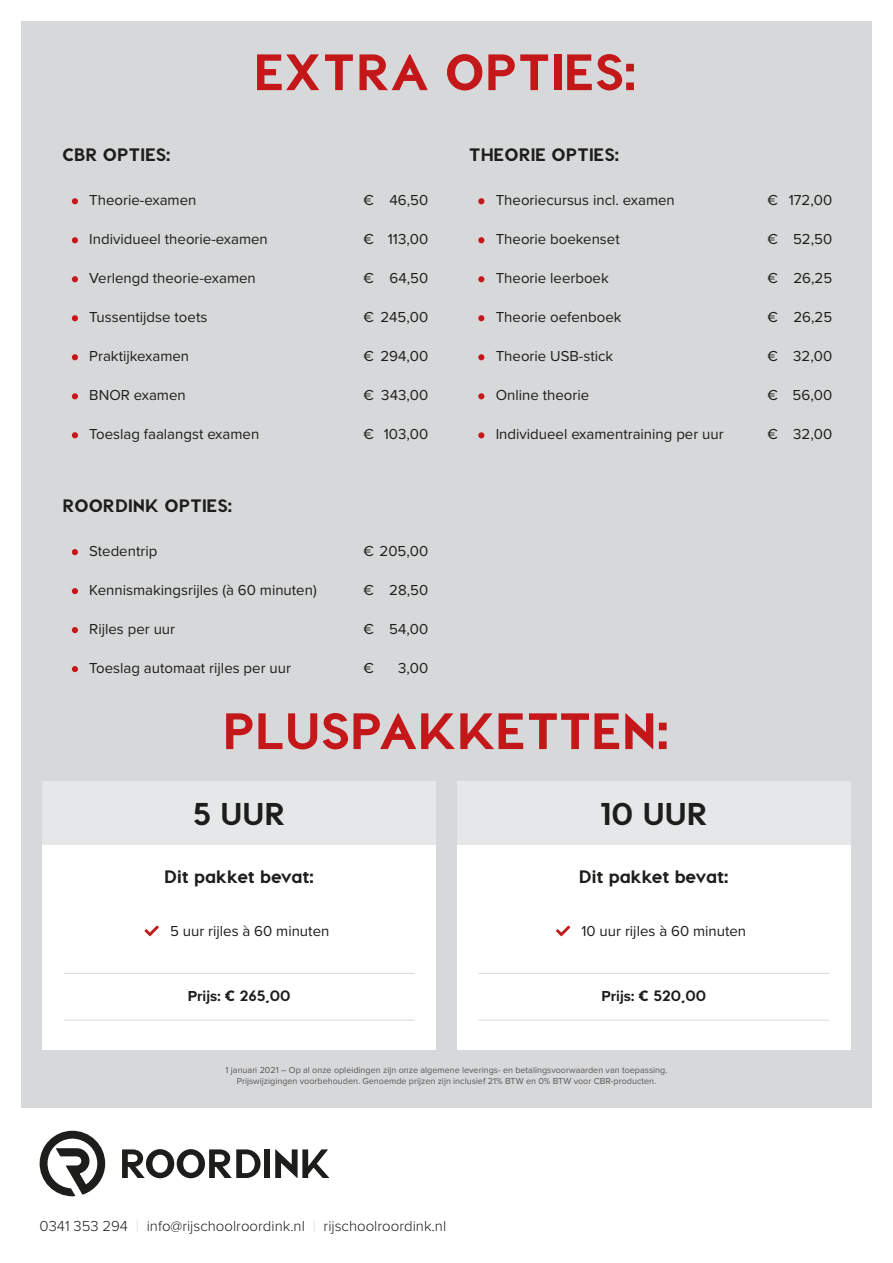
<style>
.page{position:relative;width:893px;height:1263px;background:#fff}
.page>*{position:absolute;margin:0;border:0;box-sizing:border-box;transform-origin:0 0}
.t1{font:800 51px "Visby CF";color:#c3171a}
.t2{font:800 31.5px "Visby CF";color:#1d1d1b}
.t3{font:800 18px "Visby CF";color:#1d1d1b}
.t4{font:15px "Proxima Nova";color:#1d1d1b}
.t5{font:300 15px "Proxima Nova";color:#1d1d1b}
.t6{font:800 15px "Visby CF";color:#1d1d1b}
.t7{font:9px/10.8px "Proxima Nova";color:#585859;text-align:center}
.s1{font-family:"Proxima Nova";font-weight:700}
.s2{color:#d7d8d9}
</style>
<div class="page">
<svg style="left:122px;top:1149px;width:139px;height:29px"></svg>
<div style="left:264px;top:1149px;width:6px;height:29px;background:#1d1d1b"></div>
<svg style="left:275px;top:1149px;width:54px;height:29px"></svg>
<svg style="left:40px;top:1131px;width:65px;height:65px"></svg>
<div style="left:21px;top:21px;width:851px;height:1087px;background:#d7d8d9"></div>
<svg style="left:72px;top:198px;width:6px;height:6px"></svg>
<svg style="left:478px;top:198px;width:6px;height:6px"></svg>
<svg style="left:72px;top:237px;width:6px;height:6px"></svg>
<svg style="left:478px;top:237px;width:6px;height:6px"></svg>
<svg style="left:72px;top:276px;width:6px;height:6px"></svg>
<svg style="left:478px;top:276px;width:6px;height:6px"></svg>
<svg style="left:72px;top:315px;width:6px;height:6px"></svg>
<svg style="left:478px;top:315px;width:6px;height:6px"></svg>
<svg style="left:72px;top:354px;width:6px;height:6px"></svg>
<svg style="left:478px;top:354px;width:6px;height:6px"></svg>
<svg style="left:72px;top:393px;width:6px;height:6px"></svg>
<svg style="left:72px;top:432px;width:6px;height:6px"></svg>
<svg style="left:478px;top:393px;width:6px;height:6px"></svg>
<svg style="left:478px;top:432px;width:6px;height:6px"></svg>
<svg style="left:72px;top:549px;width:6px;height:6px"></svg>
<svg style="left:72px;top:588px;width:6px;height:6px"></svg>
<svg style="left:72px;top:627px;width:6px;height:6px"></svg>
<svg style="left:72px;top:666px;width:6px;height:6px"></svg>
<div style="left:43px;top:845px;width:393px;height:204px;background:#fff"></div>
<div style="left:43px;top:781px;width:393px;height:64px;background:#e6e7e8"></div>
<svg style="left:144px;top:925px;width:15px;height:11px"></svg>
<hr style="left:64px;top:973px;width:351px;height:1px;background:#d7d8d9">
<hr style="left:64px;top:1020px;width:351px;height:1px;background:#d7d8d9">
<div style="left:457px;top:845px;width:393px;height:204px;background:#fff"></div>
<div style="left:457px;top:781px;width:393px;height:64px;background:#e6e7e8"></div>
<svg style="left:556px;top:925px;width:14px;height:11px"></svg>
<hr style="left:478px;top:973px;width:351px;height:1px;background:#d7d8d9">
<hr style="left:478px;top:1020px;width:351px;height:1px;background:#d7d8d9">
<p class="t1" style="left:255px;top:40px;width:385px">EXTRA OPTIES:</p>
<p class="t3" style="left:62px;top:143px;width:110px">CBR OPTIES:</p>
<p class="t3" style="left:469px;top:143px;width:152px">THEORIE OPTIES:</p>
<p class="t4" style="left:89px;top:189px;width:109px">Theorie-examen</p>
<p class="t4" style="left:89px;top:228px;width:180px">Individueel theorie-examen</p>
<p class="t4" style="left:89px;top:267px;width:168px">Verlengd theorie-examen</p>
<p class="t4" style="left:89px;top:306px;width:120px">Tussentijdse toets</p>
<p class="t4" style="left:89px;top:345px;width:101px">Praktijkexamen</p>
<p class="t4" style="left:89px;top:384px;width:98px">BNOR examen</p>
<p class="t4" style="left:89px;top:423px;width:172px">Toeslag faalangst examen</p>
<p class="t4" style="left:364px;top:189px;width:12px">€</p>
<p class="t4" style="left:364px;top:228px;width:12px">€</p>
<p class="t4" style="left:364px;top:267px;width:12px">€</p>
<p class="t4" style="left:364px;top:306px;width:66px">€ 245,00</p>
<p class="t4" style="left:364px;top:345px;width:66px">€ 294,00</p>
<p class="t4" style="left:364px;top:384px;width:12px">€</p>
<p class="t4" style="left:364px;top:423px;width:12px">€</p>
<p class="t4" style="left:389px;top:189px;width:40px">46,50</p>
<p class="t4" style="left:388px;top:228px;width:42px">113,00</p>
<p class="t4" style="left:389px;top:267px;width:40px">64,50</p>
<p class="t4" style="left:496px;top:189px;width:181px">Theoriecursus incl. examen</p>
<p class="t4" style="left:496px;top:228px;width:126px">Theorie boekenset</p>
<p class="t4" style="left:496px;top:267px;width:115px">Theorie leerboek</p>
<p class="t4" style="left:496px;top:306px;width:127px">Theorie oefenboek</p>
<p class="t4" style="left:496px;top:345px;width:119px">Theorie USB-stick</p>
<p class="t4" style="left:496px;top:384px;width:95px">Online theorie</p>
<p class="t4" style="left:496px;top:423px;width:229px">Individueel examentraining per uur</p>
<p class="t4" style="left:381px;top:384px;width:48px">343,00</p>
<p class="t4" style="left:384px;top:423px;width:46px">103,00</p>
<p class="t3" style="left:62px;top:494px;width:172px">ROORDINK OPTIES:</p>
<p class="t4" style="left:89px;top:540px;width:70px">Stedentrip</p>
<p class="t4" style="left:89px;top:579px;width:229px">Kennismakingsrijles (à 60 minuten)</p>
<p class="t4" style="left:89px;top:618px;width:87px">Rijles per uur</p>
<p class="t4" style="left:89px;top:657px;width:203px">Toeslag automaat rijles per uur</p>
<p class="t4" style="left:364px;top:540px;width:66px">€ 205,00</p>
<p class="t4" style="left:389px;top:579px;width:41px">28,50</p>
<p class="t4" style="left:389px;top:618px;width:41px">54,00</p>
<p class="t4" style="left:398px;top:657px;width:32px">3,00</p>
<p class="t4" style="left:364px;top:579px;width:12px">€</p>
<p class="t4" style="left:364px;top:618px;width:12px">€</p>
<p class="t4" style="left:364px;top:657px;width:12px">€</p>
<p class="t1" style="left:223px;top:699px;width:449px">PLUSPAKKETTEN:</p>
<p class="t2" style="left:193px;top:793px;width:94px">5 UUR</p>
<p class="t2" style="left:600px;top:793px;width:110px">10 UUR</p>
<p class="t3" style="left:164px;top:865px;width:152px">Dit pakket bevat:</p>
<p class="t4" style="left:170px;top:920px;width:161px">5 uur rijles à 60 minuten</p>
<p class="t3" style="left:579px;top:865px;width:152px">Dit pakket bevat:</p>
<p class="t4" style="left:581px;top:920px;width:166px">10 uur rijles à 60 minuten</p>
<p class="t6" style="left:188px;top:986px;width:104px"><span class="s1">Prijs:</span> € 265,00</p>
<p class="t6" style="left:601px;top:986px;width:106px"><span class="s1">Prijs:</span> € 520,00</p>
<p class="t4" style="left:767px;top:189px;width:12px">€</p>
<p class="t4" style="left:767px;top:228px;width:12px">€</p>
<p class="t4" style="left:767px;top:267px;width:12px">€</p>
<p class="t4" style="left:767px;top:306px;width:12px">€</p>
<p class="t4" style="left:767px;top:345px;width:12px">€</p>
<p class="t4" style="left:767px;top:384px;width:12px">€</p>
<p class="t4" style="left:767px;top:423px;width:12px">€</p>
<p class="t4" style="left:789px;top:189px;width:45px">172,00</p>
<p class="t4" style="left:793px;top:228px;width:41px">52,50</p>
<p class="t4" style="left:793px;top:267px;width:40px">26,25</p>
<p class="t4" style="left:793px;top:306px;width:40px">26,25</p>
<p class="t4" style="left:793px;top:345px;width:40px">32,00</p>
<p class="t4" style="left:793px;top:384px;width:41px">56,00</p>
<p class="t4" style="left:793px;top:423px;width:40px">32,00</p>
<p class="t7" style="left:226px;top:1064px;width:443px">1 januari 2021 – Op al onze opleidingen zijn onze algemene leverings- en betalingsvoorwaarden van toepassing.<br>Prijswijzigingen voorbehouden. Genoemde prijzen zijn inclusief 21% BTW en 0% BTW voor CBR-producten.</p>
<p class="t5" style="left:40px;top:1215px;width:408px">0341 353 294 <span class="s2">|</span> info@rijschoolroordink.nl <span class="s2">|</span> rijschoolroordink.nl</p>
</div>
